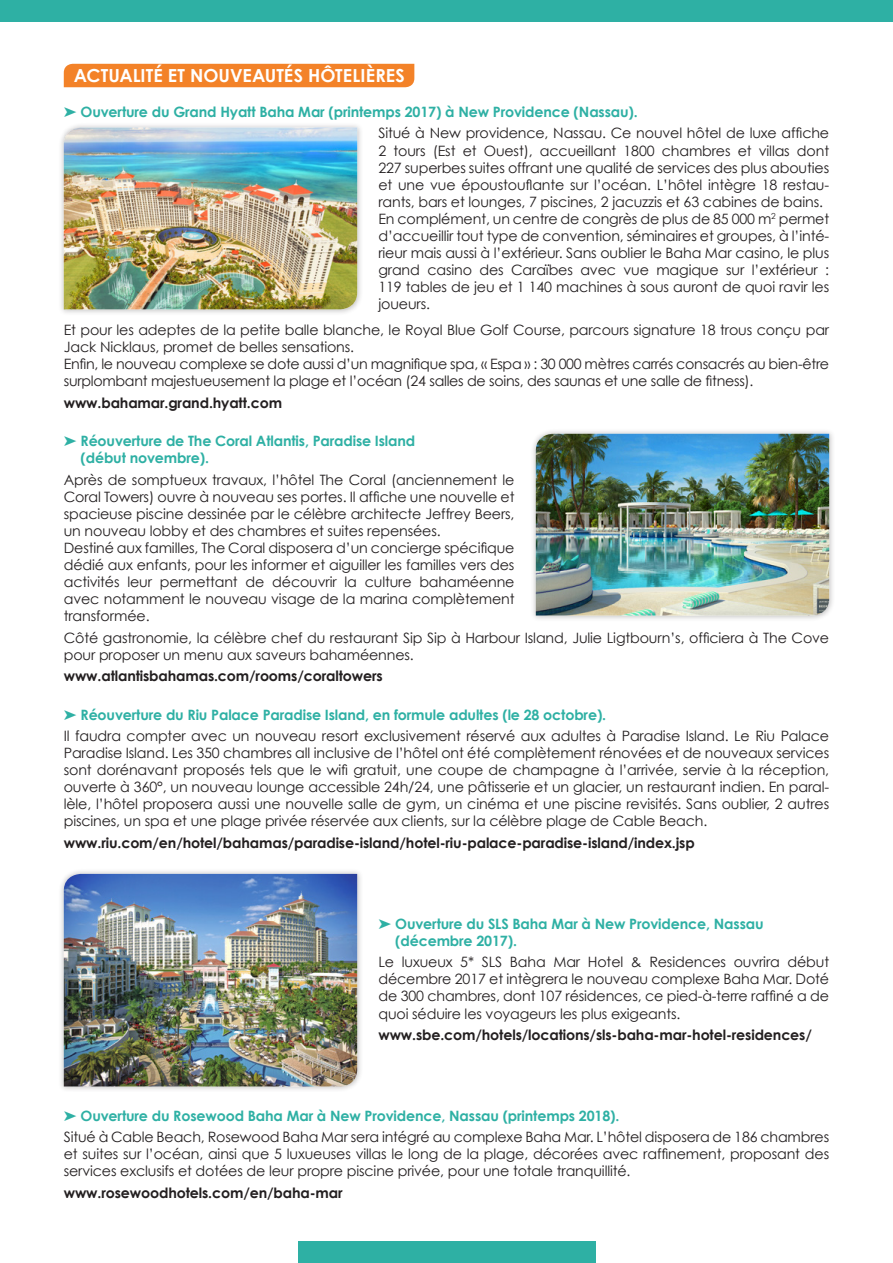
<style>
.page{position:relative;width:893px;height:1263px;background:#fff}
.page>*{position:absolute;margin:0;border:0;box-sizing:border-box;transform-origin:0 0}
.t1{font:700 18px "Century Gothic";color:#fff}
.t2{font:14.25px/17.1px "Century Gothic";letter-spacing:-.01em;color:#231f20}
.t3{font:700 14.25px "Century Gothic";letter-spacing:-.01em;color:#231f20}
.t4{font:700 14.25px/17.1px "Century Gothic";letter-spacing:-.01em;color:#2eb0a4}
.s1{font-weight:400;color:#231f20}
.s2{color:#2eb0a4}
.s3{font-weight:700;color:#2eb0a4}
</style>
<div class="page">
<div style="left:0;top:0;width:893px;height:21px;background:#2eb0a4"></div>
<div style="left:64px;top:64px;width:350px;height:23px;background:#f38228"></div>
<div style="left:298px;top:1242px;width:297px;height:21px;background:#2eb0a4"></div>
<div style="left:58px;top:122px;width:305px;height:193px;background:#231f20;opacity:.3"></div>
<img style="left:64px;top:128px;width:293px;height:181px">
<div style="left:530px;top:428px;width:305px;height:193px;background:#231f20;opacity:.3"></div>
<img style="left:536px;top:434px;width:293px;height:181px">
<div style="left:58px;top:868px;width:305px;height:224px;background:#231f20;opacity:.3"></div>
<img style="left:64px;top:874px;width:293px;height:212px">
<p class="t1" style="left:74px;top:64px;width:333px">ACTUALITÉ ET NOUVEAUTÉS HÔTELIÈRES</p>
<p class="t4" style="left:378px;top:101px;width:452px;line-height:21.3px;text-indent:-315px">➤ Ouverture du Grand Hyatt Baha Mar (printemps 2017) à New Providence (Nassau).<br><span class="s1">Situé à New providence, Nassau. Ce nouvel hôtel de luxe affiche</span></p>
<p class="t2" style="left:378px;top:142px;width:452px">2 tours (Est et Ouest), accueillant 1800 chambres et villas dont 227 superbes suites offrant une qualité de services des plus abouties et une vue époustouflante sur l’océan. L’hôtel intègre 18 restau&shy;rants, bars et lounges, 7 piscines, 2 jacuzzis et 63 cabines de bains.<br>En complément, un centre de congrès de plus de 85 000 m<sup>2</sup> permet d’accueillir tout type de convention, séminaires et groupes, à l’inté&shy;rieur mais aussi à l’extérieur. Sans oublier le Baha Mar casino, le plus grand casino des Caraïbes avec vue magique sur l’extérieur :<br>119 tables de jeu et 1 140 machines à sous auront de quoi ravir les joueurs.</p>
<p class="t2" style="left:64px;top:321px;width:767px">Et pour les adeptes de la petite balle blanche, le Royal Blue Golf Course, parcours signature 18 trous conçu par Jack Nicklaus, promet de belles sensations.<br>Enfin, le nouveau complexe se dote aussi d’un magnifique spa, « Espa » : 30 000 mètres carrés consacrés au bien-être surplombant majestueusement la plage et l’océan (24 salles de soins, des saunas et une salle de fitness).</p>
<p class="t3" style="left:64px;top:394px;width:220px">www.bahamar.grand.hyatt.com</p>
<p class="t4" style="left:81px;top:432px;width:336px;text-indent:-17px">➤ Réouverture de The Coral Atlantis, Paradise Island (début novembre).</p>
<p class="t2" style="left:64px;top:471px;width:452px">Après de somptueux travaux, l’hôtel The Coral (anciennement le Coral Towers) ouvre à nouveau ses portes. Il affiche une nouvelle et spacieuse piscine dessinée par le célèbre architecte Jeffrey Beers, un nouveau lobby et des chambres et suites repensées.<br>Destiné aux familles, The Coral disposera d’un concierge spécifique dédié aux enfants, pour les informer et aiguiller les familles vers des activités leur permettant de découvrir la culture bahaméenne avec notamment le nouveau visage de la marina complètement transformée.</p>
<p class="t2" style="left:64px;top:629px;width:767px">Côté gastronomie, la célèbre chef du restaurant Sip Sip à Harbour Island, Julie Ligtbourn’s, officiera à The Cove pour proposer un menu aux saveurs bahaméennes.</p>
<p class="t3" style="left:64px;top:667px;width:320px">www.atlantisbahamas.com/rooms/coraltowers</p>
<p class="t2" style="left:64px;top:703px;width:767px;line-height:21.3px"><span class="s2">➤</span> <span class="s3">Réouverture du Riu Palace Paradise Island, en formule adultes (le 28 octobre).<br></span>Il faudra compter avec un nouveau resort exclusivement réservé aux adultes à Paradise Island. Le Riu Palace</p>
<p class="t2" style="left:64px;top:744px;width:767px;text-align:justify">Paradise Island. Les 350 chambres all inclusive de l’hôtel ont été complètement rénovées et de nouveaux services sont dorénavant proposés tels que le wifi gratuit, une coupe de champagne à l’arrivée, servie à la réception, ouverte à 360°, un nouveau lounge accessible 24h/24, une pâtisserie et un glacier, un restaurant indien. En paral&shy;lèle, l’hôtel proposera aussi une nouvelle salle de gym, un cinéma et une piscine revisités. Sans oublier, 2 autres piscines, un spa et une plage privée réservée aux clients, sur la célèbre plage de Cable Beach.</p>
<p class="t3" style="left:64px;top:834px;width:632px">www.riu.com/en/hotel/bahamas/paradise-island/hotel-riu-palace-paradise-island/index.jsp</p>
<p class="t4" style="left:395px;top:915px;width:370px;text-indent:-17px">➤ Ouverture du SLS Baha Mar à New Providence, Nassau (décembre 2017).</p>
<p class="t2" style="left:378px;top:953px;width:452px;text-align:justify">Le luxueux 5* SLS Baha Mar Hotel &amp; Residences ouvrira début décembre 2017 et intègrera le nouveau complexe Baha Mar. Doté de 300 chambres, dont 107 résidences, ce pied-à-terre raffiné a de quoi séduire les voyageurs les plus exigeants.</p>
<p class="t3" style="left:378px;top:1026px;width:435px">www.sbe.com/hotels/locations/sls-baha-mar-hotel-residences/</p>
<p class="t2" style="left:64px;top:1105px;width:767px;line-height:21.3px"><span class="s2">➤</span> <span class="s3">Ouverture du Rosewood Baha Mar à New Providence, Nassau (printemps 2018).<br></span>Situé à Cable Beach, Rosewood Baha Mar sera intégré au complexe Baha Mar. L’hôtel disposera de 186 chambres</p>
<p class="t2" style="left:64px;top:1145px;width:767px">et suites sur l’océan, ainsi que 5 luxueuses villas le long de la plage, décorées avec raffinement, proposant des services exclusifs et dotées de leur propre piscine privée, pour une totale tranquillité.</p>
<p class="t3" style="left:64px;top:1183px;width:280px">www.rosewoodhotels.com/en/baha-mar</p>
</div>
